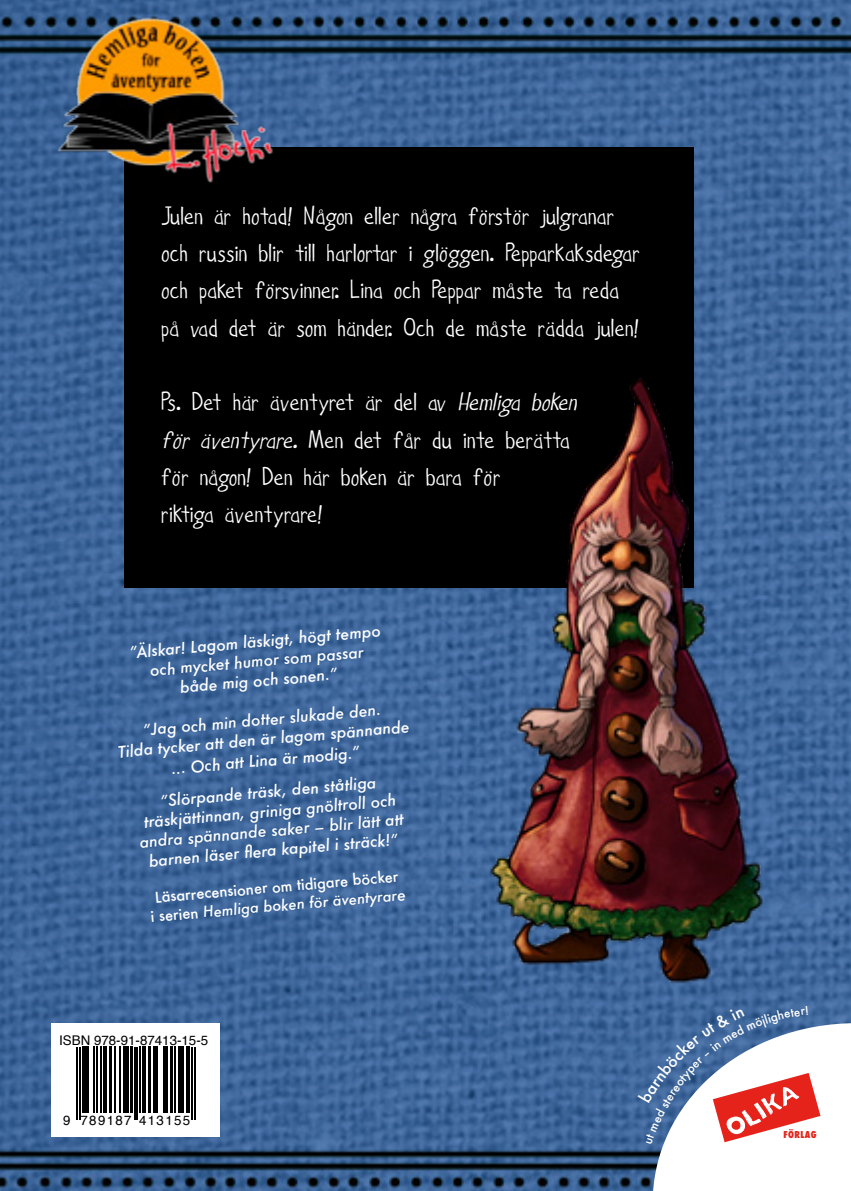
<style>
.page{position:relative;width:851px;height:1191px;background:#fff}
.page>*{position:absolute;margin:0;border:0;box-sizing:border-box;transform-origin:0 0}
.t1{font:26.4px/37.2px "Hockeyis Lif";color:#fff}
.t2{font:italic 500 15.6px/19.6px "Futura";color:#fff;text-align:center}
.t3{font:500 14.6px/18.8px "Futura";color:#fff;text-align:center}
.t4{font:13.4px "Helvetica";color:#000}
.t5{font:13.4px "Helvetica";letter-spacing:.1em;color:#000}
.t6{font:800 condensed 9.2px "Futura";letter-spacing:.05em;color:#e5231b}
.s1{font-style:italic}
.s2{font-style:italic;font-size:15.6px}
</style>
<div class="page">
<img style="left:0;top:0;width:850px;height:1191px">
<div style="left:124px;top:147px;width:570px;height:440px;background:#000"></div>
<img style="left:21px;top:0;width:267px;height:233px">
<div style="left:51px;top:1023px;width:168px;height:113px;background:#fff"></div>
<hr style="left:77px;top:1046px;width:1px;height:73px;background:#000">
<hr style="left:79px;top:1046px;width:1px;height:73px;background:#000">
<hr style="left:82px;top:1046px;width:3px;height:67px;background:#000">
<hr style="left:87px;top:1046px;width:2px;height:67px;background:#000">
<hr style="left:93px;top:1046px;width:1px;height:67px;background:#000">
<hr style="left:97px;top:1046px;width:1px;height:67px;background:#000">
<hr style="left:100px;top:1046px;width:2px;height:67px;background:#000">
<hr style="left:103px;top:1046px;width:4px;height:67px;background:#000">
<hr style="left:109px;top:1046px;width:3px;height:67px;background:#000">
<hr style="left:114px;top:1046px;width:1px;height:67px;background:#000">
<hr style="left:119px;top:1046px;width:1px;height:67px;background:#000">
<hr style="left:123px;top:1046px;width:1px;height:67px;background:#000">
<hr style="left:125px;top:1046px;width:4px;height:67px;background:#000">
<hr style="left:130px;top:1046px;width:3px;height:67px;background:#000">
<hr style="left:134px;top:1046px;width:1px;height:73px;background:#000">
<hr style="left:137px;top:1046px;width:1px;height:73px;background:#000">
<hr style="left:139px;top:1046px;width:1px;height:67px;background:#000">
<hr style="left:142px;top:1046px;width:3px;height:67px;background:#000">
<hr style="left:148px;top:1046px;width:2px;height:67px;background:#000">
<hr style="left:153px;top:1046px;width:2px;height:67px;background:#000">
<hr style="left:157px;top:1046px;width:1px;height:67px;background:#000">
<hr style="left:163px;top:1046px;width:1px;height:67px;background:#000">
<hr style="left:165px;top:1046px;width:3px;height:67px;background:#000">
<hr style="left:170px;top:1046px;width:3px;height:67px;background:#000">
<hr style="left:174px;top:1046px;width:1px;height:67px;background:#000">
<hr style="left:178px;top:1046px;width:3px;height:67px;background:#000">
<hr style="left:183px;top:1046px;width:1px;height:67px;background:#000">
<hr style="left:186px;top:1046px;width:4px;height:67px;background:#000">
<hr style="left:191px;top:1046px;width:2px;height:73px;background:#000">
<hr style="left:194px;top:1046px;width:1px;height:73px;background:#000">
<img style="left:391px;top:314px;width:432px;height:740px">
<svg style="left:637px;top:1005px;width:213px;height:186px"></svg>
<p class="t1" style="left:161px;top:199px;width:480px">Julen är hotad! Någon eller några förstör julgranar och russin blir till harlortar i glöggen. Pepparkaksdegar och paket försvinner. Lina och Peppar måste ta reda på vad det är som händer. Och de måste rädda julen!</p>
<p class="t1" style="left:161px;top:385px;width:422px">Ps. Det här äventyret är del av <span class="s1">Hemliga boken för äventyrare</span>. Men det får du inte berätta för någon! Den här boken är bara för<br>riktiga äventyrare!</p>
<p class="t2" style="left:129px;top:642px;width:253px;rotate:-5deg">”Älskar! Lagom läskigt, högt tempo och mycket humor som passar både mig och sonen.”</p>
<p class="t2" style="left:115px;top:722px;width:294px;rotate:-5deg">”Jag och min dotter slukade den.<br>Tilda tycker att den är lagom spännande</p>
<p class="t2" style="left:156px;top:754px;width:218px;line-height:31.4px;rotate:-5deg">... Och att Lina är modig.” ”Slörpande träsk, den ståtliga</p>
<p class="t2" style="left:137px;top:812px;width:266px;rotate:-5deg">träskjättinnan, griniga gnöltroll och andra spännande saker – blir lätt att barnen läser fl era kapitel i sträck!”</p>
<p class="t3" style="left:148px;top:888px;width:257px;rotate:-5deg">Läsarrecensioner om tidigare böcker<br>i serien <span class="s1">Hemliga boken för äventyrar</span><span class="s2">e</span></p>
<p class="t4" style="left:59px;top:1029px;width:150px">ISBN 978-91-87413-15-5</p>
<p class="t5" style="left:63px;top:1109px;width:129px">9 789187 413155</p>
<p class="t6" style="left:783px;top:1128px;width:35px">FÖRLAG</p>
</div>
